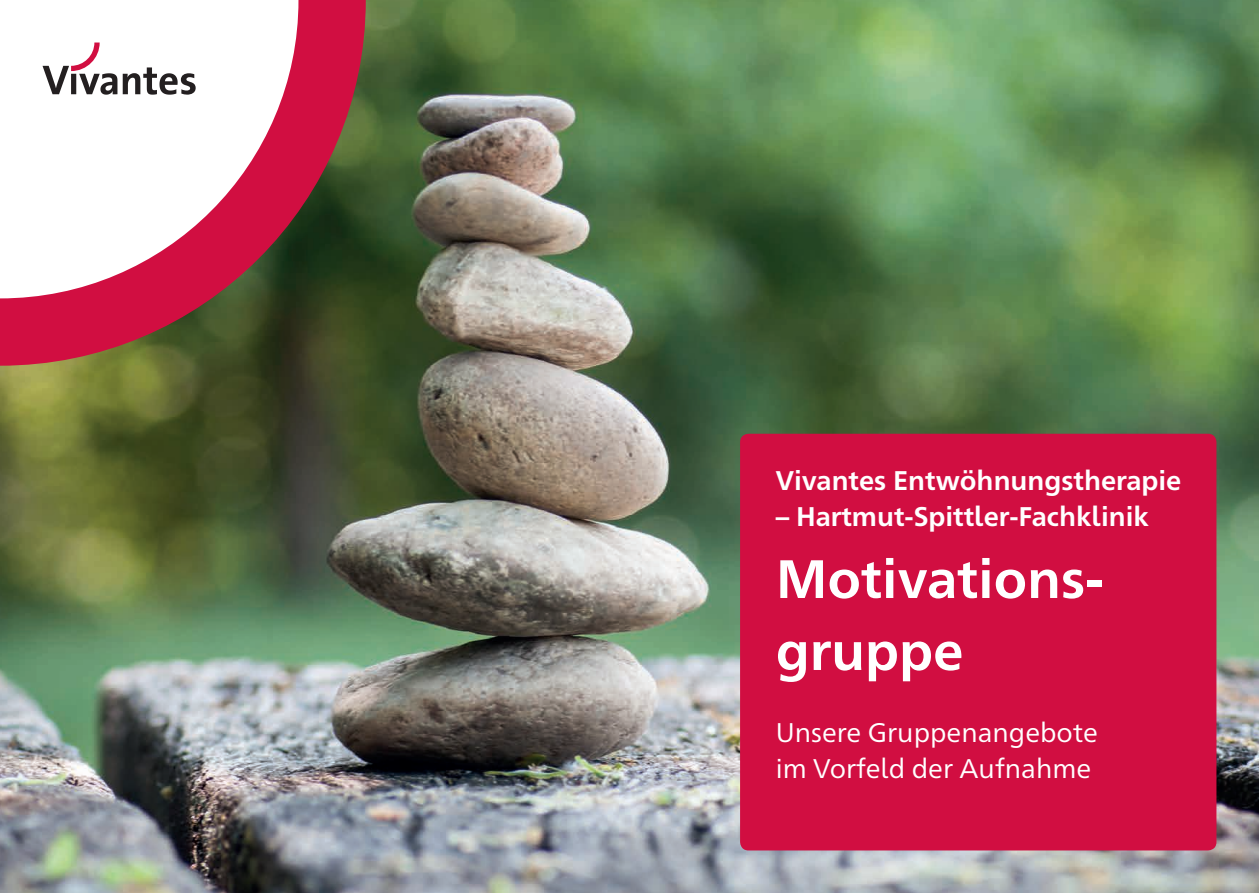
<style>
.page{position:relative;width:1259px;height:893px;background:#fff}
.page>*{position:absolute;margin:0;border:0;box-sizing:border-box;transform-origin:0 0}
.t1{font:700 54px/72px "Frutiger Neue 1450 Pro";color:#fff}
.t2{font:700 27px "Frutiger Neue 1450 Pro";color:#fff}
.t3{font:27px/36px "Frutiger Neue 1450 Pro";color:#fff}
</style>
<div class="page">
<img style="left:0;top:0;width:1259px;height:893px">
<svg style="left:0;top:0;width:366px;height:366px;background:#7b3030"></svg>
<svg style="left:0;top:0;width:298px;height:298px"></svg>
<svg style="left:123px;top:67px;width:73px;height:28px"></svg>
<svg style="left:43px;top:43px;width:74px;height:52px"></svg>
<div style="left:740px;top:434px;width:476px;height:416px;background:#d10e41;border-radius:9px"></div>
<p class="t2" style="left:776px;top:461px;width:407px">Vivantes Entwöhnungstherapie</p>
<p class="t2" style="left:776px;top:497px;width:375px">– Hartmut-Spittler-Fachklinik</p>
<h1 class="t1" style="left:776px;top:539px;width:329px">Motivations&shy;gruppe</h1>
<p class="t3" style="left:776px;top:713px;width:324px">Unsere Gruppenangebote im Vorfeld der Aufnahme</p>
</div>
